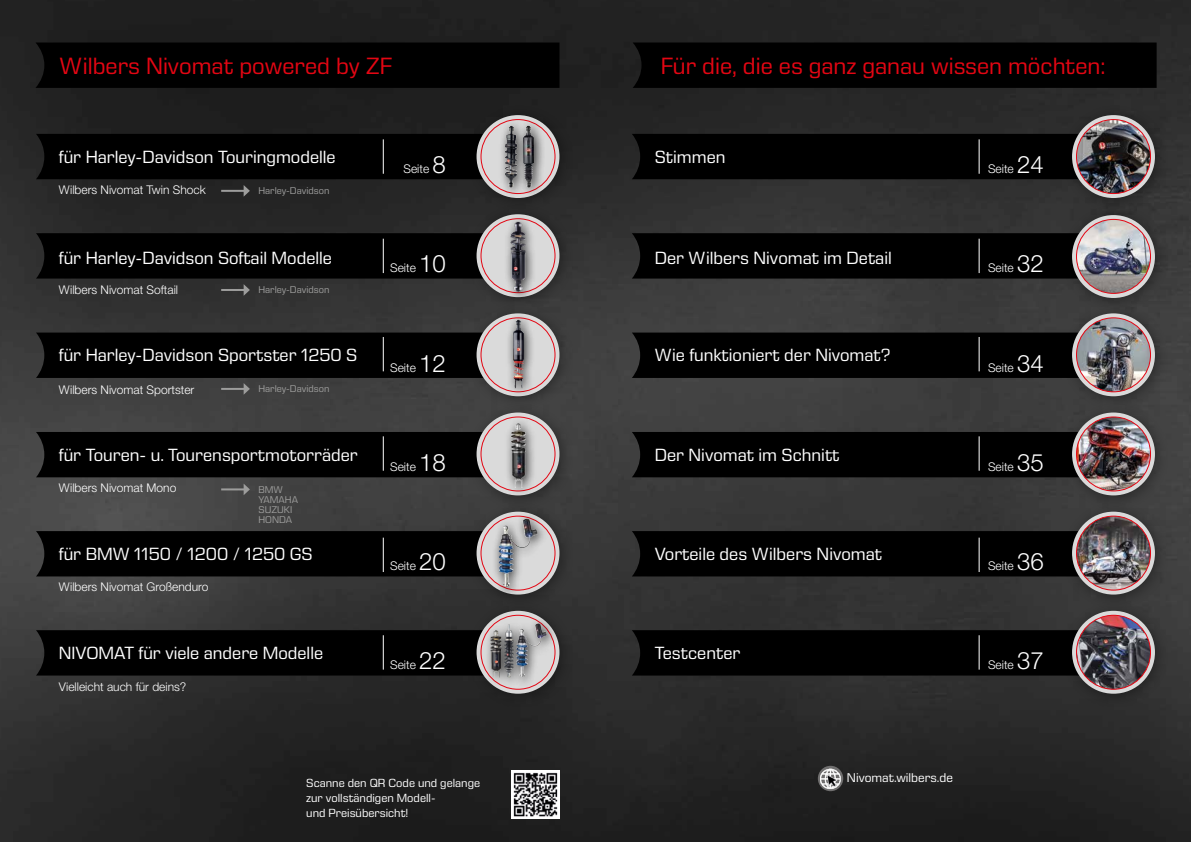
<style>
.page{position:relative;width:1191px;height:842px;background:#fff}
.page>*{position:absolute;margin:0;border:0;box-sizing:border-box;transform-origin:0 0}
.t1{font:24px "Eurostile Next LT Pro";color:#e30613}
.t2{font:18px "Eurostile Next LT Pro";color:#fff}
.t3{font:13px "Eurostile Next LT Pro";color:#fff}
.t4{font:300 12px "Helvetica Neue LT Pro";color:#fff}
.t5{font:12px/15px "Eurostile Next LT Pro";color:#fff}
.t6{font:10px/10px "Eurostile Next LT Pro";color:#9d9d9c}
.s1{font-size:24px}
</style>
<div class="page">
<img style="left:0;top:0;width:1191px;height:842px">
<div style="left:36px;top:134px;width:430px;height:45px;background:#000"></div>
<div style="left:632px;top:134px;width:429px;height:45px;background:#000"></div>
<div style="left:632px;top:233px;width:429px;height:46px;background:#000"></div>
<div style="left:632px;top:333px;width:429px;height:45px;background:#000"></div>
<div style="left:36px;top:531px;width:430px;height:45px;background:#000"></div>
<div style="left:632px;top:531px;width:429px;height:45px;background:#000"></div>
<div style="left:36px;top:630px;width:430px;height:45px;background:#000"></div>
<div style="left:632px;top:630px;width:429px;height:45px;background:#000"></div>
<div style="left:36px;top:432px;width:430px;height:45px;background:#000"></div>
<div style="left:632px;top:432px;width:429px;height:45px;background:#000"></div>
<img style="left:511px;top:770px;width:48px;height:48px">
<hr style="left:383px;top:139px;width:1px;height:35px;background:#fff">
<hr style="left:978px;top:139px;width:1px;height:35px;background:#fff">
<hr style="left:383px;top:436px;width:1px;height:35px;background:#fff">
<hr style="left:978px;top:436px;width:1px;height:35px;background:#fff">
<hr style="left:978px;top:239px;width:1px;height:34px;background:#fff">
<hr style="left:383px;top:538px;width:1px;height:34px;background:#fff">
<hr style="left:978px;top:538px;width:1px;height:34px;background:#fff">
<hr style="left:978px;top:337px;width:1px;height:34px;background:#fff">
<hr style="left:383px;top:635px;width:1px;height:35px;background:#fff">
<hr style="left:978px;top:635px;width:1px;height:35px;background:#fff">
<div style="left:466px;top:105px;width:108px;height:107px;background:#000;opacity:.35"></div>
<svg style="left:476px;top:115px;width:83px;height:83px;background:#d4c5c6"></svg>
<div style="left:1061px;top:105px;width:108px;height:107px;background:#000;opacity:.35"></div>
<svg style="left:1072px;top:115px;width:83px;height:83px"></svg>
<img style="left:1076px;top:120px;width:74px;height:74px;border-radius:37px">
<div style="left:1076px;top:119px;width:75px;height:75px;border:1px solid #e30613;border-radius:50%"></div>
<div style="left:466px;top:204px;width:108px;height:107px;background:#000;opacity:.35"></div>
<svg style="left:476px;top:214px;width:83px;height:83px"></svg>
<div style="left:1061px;top:205px;width:108px;height:107px;background:#000;opacity:.35"></div>
<svg style="left:1072px;top:215px;width:83px;height:83px"></svg>
<img style="left:1076px;top:219px;width:74px;height:74px;border-radius:37px">
<div style="left:1076px;top:219px;width:75px;height:75px;border:1px solid #e30613;border-radius:50%"></div>
<div style="left:466px;top:303px;width:108px;height:108px;background:#3c3c3c"></div>
<svg style="left:476px;top:313px;width:83px;height:83px;background:#d8c9ca"></svg>
<div style="left:1061px;top:303px;width:108px;height:108px;background:#000;opacity:.35"></div>
<svg style="left:1072px;top:313px;width:83px;height:83px"></svg>
<img style="left:1076px;top:318px;width:74px;height:74px;border-radius:37px">
<div style="left:1076px;top:317px;width:75px;height:75px;border:1px solid #e30613;border-radius:50%"></div>
<div style="left:466px;top:402px;width:108px;height:108px;background:#000;opacity:.35"></div>
<svg style="left:476px;top:412px;width:83px;height:83px;background:#d5c9c9"></svg>
<div style="left:1061px;top:402px;width:108px;height:108px;background:#000;opacity:.35"></div>
<svg style="left:1072px;top:412px;width:83px;height:83px"></svg>
<img style="left:1076px;top:417px;width:74px;height:74px;border-radius:37px">
<div style="left:1076px;top:416px;width:75px;height:75px;border:1px solid #e30613;border-radius:50%"></div>
<div style="left:466px;top:501px;width:108px;height:108px;background:#000;opacity:.35"></div>
<svg style="left:476px;top:512px;width:83px;height:83px"></svg>
<div style="left:1061px;top:501px;width:108px;height:108px;background:#000;opacity:.35"></div>
<svg style="left:1072px;top:512px;width:83px;height:83px"></svg>
<img style="left:1076px;top:516px;width:74px;height:74px;border-radius:36px">
<div style="left:1076px;top:516px;width:75px;height:75px;border:1px solid #e30613;border-radius:50%"></div>
<div style="left:466px;top:600px;width:108px;height:108px;background:#000;opacity:.35"></div>
<svg style="left:476px;top:611px;width:83px;height:83px"></svg>
<div style="left:1061px;top:600px;width:108px;height:108px;background:#000;opacity:.35"></div>
<svg style="left:1072px;top:611px;width:83px;height:83px"></svg>
<img style="left:1076px;top:615px;width:74px;height:74px;border-radius:37px">
<div style="left:1076px;top:615px;width:75px;height:75px;border:1px solid #e30613;border-radius:50%"></div>
<div style="left:498px;top:119px;width:30px;height:79px;background:#000;opacity:.75"></div>
<img style="left:505px;top:126px;width:6px;height:26px">
<div style="left:515px;top:119px;width:30px;height:79px;background:#000;opacity:.75"></div>
<img style="left:523px;top:126px;width:5px;height:41px">
<div style="left:503px;top:215px;width:34px;height:87px;background:#000;opacity:.75"></div>
<img style="left:508px;top:219px;width:20px;height:14px">
<div style="left:505px;top:313px;width:30px;height:86px;background:#000;opacity:.75"></div>
<img style="left:511px;top:319px;width:14px;height:14px">
<div style="left:504px;top:417px;width:33px;height:81px;background:#000;opacity:.75"></div>
<img style="left:511px;top:424px;width:6px;height:52px">
<div style="left:492px;top:512px;width:56px;height:86px;background:#000;opacity:.75"></div>
<svg style="left:522px;top:519px;width:4px;height:4px"></svg>
<div style="left:509px;top:616px;width:48px;height:72px;background:#000;opacity:.75"></div>
<div style="left:484px;top:619px;width:40px;height:68px;background:#000;opacity:.75"></div>
<img style="left:490px;top:623px;width:25px;height:54px">
<div style="left:35px;top:43px;width:524px;height:45px;background:#000"></div>
<div style="left:632px;top:43px;width:524px;height:45px;background:#000"></div>
<hr style="left:221px;top:190px;width:24px;height:2px;background:#9d9d9c">
<svg style="left:244px;top:185px;width:6px;height:12px"></svg>
<svg style="left:36px;top:233px;width:492px;height:63px;background:#1d1d1d"></svg>
<svg style="left:36px;top:333px;width:492px;height:62px;background:#222121"></svg>
<hr style="left:221px;top:488px;width:24px;height:2px;background:#9d9d9c">
<svg style="left:244px;top:484px;width:6px;height:11px"></svg>
<div style="left:818px;top:766px;width:25px;height:25px;background:#706f6f;border-radius:50%"></div>
<img style="left:820px;top:766px;width:22px;height:24px">
<h1 class="t1" style="left:60px;top:52px;width:334px">Wilbers Nivomat powered by ZF</h1>
<h1 class="t1" style="left:660px;top:52px;width:446px">Für die, die es ganz ganau wissen möchten:</h1>
<p class="t2" style="left:59px;top:147px;width:278px">für Harley-Davidson Touringmodelle</p>
<p class="t2" style="left:655px;top:147px;width:72px">Stimmen</p>
<p class="t4" style="left:59px;top:183px;width:148px">Wilbers Nivomat Twin Shock</p>
<p class="t4" style="left:403px;top:161px;width:44px">Seite <span class="s1">8</span></p>
<p class="t4" style="left:988px;top:161px;width:57px">Seite <span class="s1">24</span></p>
<p class="t6" style="left:258px;top:186px;width:73px">Harley-Davidson</p>
<p class="t2" style="left:59px;top:248px;width:274px">für Harley-Davidson Softail Modelle</p>
<p class="t2" style="left:655px;top:248px;width:238px">Der Wilbers Nivomat im Detail</p>
<p class="t4" style="left:59px;top:282px;width:121px">Wilbers Nivomat Softail</p>
<p class="t4" style="left:390px;top:260px;width:57px">Seite <span class="s1">10</span></p>
<p class="t4" style="left:988px;top:260px;width:57px">Seite <span class="s1">32</span></p>
<p class="t6" style="left:258px;top:285px;width:73px">Harley-Davidson</p>
<p class="t2" style="left:59px;top:345px;width:300px">für Harley-Davidson Sportster 1250 S</p>
<p class="t2" style="left:655px;top:345px;width:237px">Wie funktioniert der Nivomat?</p>
<p class="t4" style="left:59px;top:382px;width:137px">Wilbers Nivomat Sportster</p>
<p class="t4" style="left:390px;top:361px;width:57px">Seite <span class="s1">12</span></p>
<p class="t4" style="left:988px;top:361px;width:57px">Seite <span class="s1">34</span></p>
<p class="t6" style="left:258px;top:384px;width:73px">Harley-Davidson</p>
<p class="t2" style="left:59px;top:445px;width:300px">für Touren- u. Tourensportmotorräder</p>
<p class="t2" style="left:655px;top:445px;width:186px">Der Nivomat im Schnitt</p>
<p class="t4" style="left:59px;top:481px;width:119px">Wilbers Nivomat Mono</p>
<p class="t4" style="left:390px;top:459px;width:57px">Seite <span class="s1">18</span></p>
<p class="t4" style="left:988px;top:459px;width:57px">Seite <span class="s1">35</span></p>
<p class="t6" style="left:258px;top:485px;width:41px">BMW<br>YAMAHA<br>SUZUKI<br>HONDA</p>
<p class="t2" style="left:59px;top:544px;width:255px">für BMW 1150 / 1200 / 1250 GS</p>
<p class="t2" style="left:655px;top:544px;width:229px">Vorteile des Wilbers Nivomat</p>
<p class="t4" style="left:59px;top:580px;width:151px">Wilbers Nivomat Großenduro</p>
<p class="t4" style="left:390px;top:558px;width:57px">Seite <span class="s1">20</span></p>
<p class="t4" style="left:988px;top:558px;width:57px">Seite <span class="s1">36</span></p>
<p class="t2" style="left:59px;top:643px;width:266px">NIVOMAT für viele andere Modelle</p>
<p class="t2" style="left:655px;top:643px;width:87px">Testcenter</p>
<p class="t4" style="left:390px;top:657px;width:57px">Seite <span class="s1">22</span></p>
<p class="t4" style="left:988px;top:657px;width:57px">Seite <span class="s1">37</span></p>
<p class="t4" style="left:59px;top:679px;width:129px">Vielleicht auch für deins?</p>
<p class="t5" style="left:306px;top:776px;width:175px">Scanne den QR Code und gelange zur vollständigen Modell-<br>und Preisübersicht!</p>
<p class="t3" style="left:847px;top:770px;width:108px">Nivomat.wilbers.de</p>
</div>
